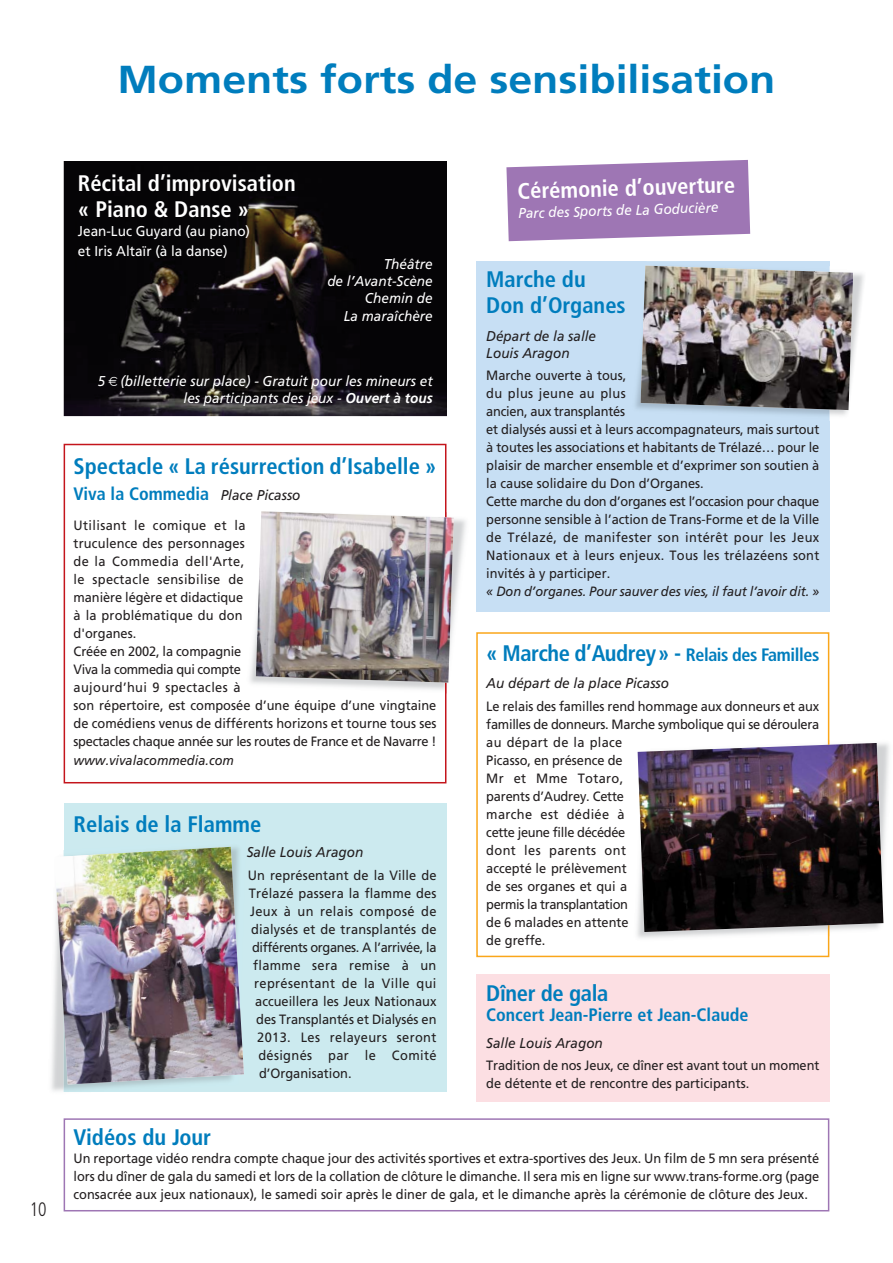
<style>
.page{position:relative;width:893px;height:1263px;background:#fff}
.page>*{position:absolute;margin:0;border:0;box-sizing:border-box;transform-origin:0 0}
.t1{font:700 39px "Frutiger";color:#007dbd;scale:1.1 1}
.t2{font:700 condensed 22.5px/25.5px "Frutiger";color:#007dbd}
.t3{font:700 condensed 22.5px/25.5px "Frutiger";color:#fff}
.t4{font:700 condensed 22.5px "Frutiger";letter-spacing:-.02em;color:#007dbd}
.t5{font:300 condensed 19.5px "Frutiger";color:#231f20;scale:.9 1}
.t6{font:700 condensed 18px "Frutiger";color:#007dbd}
.t7{font:italic 14.25px/17.1px "Frutiger";color:#fff;text-align:right;scale:.95 1}
.t8{font:italic 14.25px/17.1px "Frutiger";color:#231f20;scale:.95 1}
.t9{font:14.25px/19.5px "Frutiger";color:#fff;scale:.95 1}
.t10{font:13.5px/18px "Frutiger";color:#231f20;scale:.95 1}
.t11{font:13.5px "Frutiger";letter-spacing:.03em;color:#231f20;scale:.95 1}
.t12{font:italic 13.5px "Frutiger";letter-spacing:-.005em;color:#231f20;scale:.95 1}
.t13{font:13.5px "Frutiger";letter-spacing:-.025em;color:#231f20;scale:.95 1}
.s1{font-weight:700}
.s2{font-weight:400;font-style:italic;font-stretch:normal;font-size:14.25px;color:#231f20}
.s3{font-size:18px}
</style>
<div class="page">
<div style="left:476px;top:974px;width:353px;height:128px;background:#fcdfe3"></div>
<div style="left:64px;top:804px;width:382px;height:288px;background:#cceaef"></div>
<div style="left:64px;top:444px;width:382px;height:339px;border:2px solid #c4151c"></div>
<img style="left:445px;top:519px;width:21px;height:175px">
<img style="left:250px;top:506px;width:195px;height:188px">
<img style="left:256px;top:511px;width:197px;height:172px">
<img style="left:51px;top:965px;width:13px;height:127px">
<img style="left:55px;top:847px;width:189px;height:238px">
<div style="left:64px;top:1118px;width:765px;height:93px;border:2px solid #9e76b4"></div>
<svg style="left:506px;top:160px;width:244px;height:81px;background:#a783bb"></svg>
<img style="left:64px;top:162px;width:383px;height:254px">
<div style="left:476px;top:261px;width:353px;height:351px;background:#c7dff4"></div>
<div style="left:476px;top:632px;width:353px;height:325px;border:2px solid #faa61a"></div>
<img style="left:829px;top:273px;width:35px;height:149px">
<img style="left:635px;top:265px;width:194px;height:151px">
<img style="left:640px;top:266px;width:213px;height:144px">
<img style="left:829px;top:737px;width:61px;height:199px">
<img style="left:827px;top:740px;width:2px;height:196px">
<img style="left:637px;top:743px;width:246px;height:189px">
<svg style="left:109px;top:377px;width:8px;height:9px"></svg>
<h1 class="t1" style="left:117px;top:64px;width:599px">Moments forts de sensibilisation</h1>
<h3 class="t5" style="left:30px;top:1202px;width:20px">10</h3>
<h2 class="t3" style="left:78px;top:172px;width:219px">Récital d’improvisation « Piano &amp; Danse »</h2>
<p class="t9" style="left:78px;top:222px;width:183px">Jean-Luc Guyard (au piano) et Iris Altaïr (à la danse)</p>
<p class="t7" style="left:327px;top:257px;width:112px">Théâtre<br>de l’Avant-Scène<br>Chemin de<br>La maraîchère</p>
<p class="t7" style="left:98px;top:374px;width:354px">5 (billetterie sur place) - Gratuit pour les mineurs et les participants des jeux - <span class="s1">Ouvert à tous</span></p>
<h2 class="t2" style="left:74px;top:456px;width:364px">Spectacle « La résurrection d’Isabelle »</h2>
<h3 class="t6" style="left:74px;top:486px;width:228px">Viva la Commedia <span class="s2">Place Picasso</span></h3>
<p class="t10" style="left:74px;top:517px;width:383px">Utilisant le comique et la<br>truculence des personnages<br>de la Commedia dell'Arte,<br>le spectacle sensibilise de<br>manière légère et didactique<br>à la problématique du don<br>d'organes.<br>Créée en 2002, la compagnie<br>Viva la commedia qui compte<br>aujourd’hui 9 spectacles à<br>son répertoire, est composée d’une équipe d’une vingtaine de comédiens venus de différents horizons et tourne tous ses spectacles chaque année sur les routes de France et de Navarre !</p>
<p class="t12" style="left:74px;top:755px;width:170px">www.vivalacommedia.com</p>
<h2 class="t2" style="left:74px;top:813px;width:189px">Relais de la Flamme</h2>
<p class="t8" style="left:247px;top:845px;width:124px">Salle Louis Aragon</p>
<p class="t10" style="left:248px;top:867px;width:200px">Un représentant de la Ville de</p>
<p class="t10" style="left:249px;top:885px;width:199px">Trélazé passera la flamme des</p>
<p class="t11" style="left:250px;top:906px;width:198px">Jeux à un relais composé de</p>
<p class="t10" style="left:251px;top:921px;width:197px">dialysés et de transplantés de</p>
<p class="t13" style="left:252px;top:942px;width:195px">différents organes. A l’arrivée, la</p>
<p class="t11" style="left:253px;top:960px;width:194px">flamme sera remise à un</p>
<p class="t11" style="left:254px;top:978px;width:193px">représentant de la Ville qui</p>
<p class="t10" style="left:255px;top:993px;width:192px">accueillera les Jeux Nationaux</p>
<p class="t10" style="left:256px;top:1011px;width:191px">des Transplantés et Dialysés en</p>
<p class="t11" style="left:257px;top:1032px;width:190px">2013. Les relayeurs seront</p>
<p class="t11" style="left:258px;top:1050px;width:189px">désignés par le Comité</p>
<p class="t10" style="left:259px;top:1065px;width:99px">d’Organisation.</p>
<h2 class="t3" style="left:517px;top:181px;width:219px;rotate:-2deg">Cérémonie d’ouverture</h2>
<p class="t7" style="left:518px;top:206px;width:212px;rotate:-2deg">Parc des Sports de La Goducière</p>
<h2 class="t2" style="left:486px;top:268px;width:141px">Marche du<br>Don d’Organes</h2>
<p class="t8" style="left:486px;top:329px;width:117px">Départ de la salle<br>Louis Aragon</p>
<p class="t10" style="left:486px;top:368px;width:352px">Marche ouverte à tous,<br>du plus jeune au plus<br>ancien, aux transplantés<br>et dialysés aussi et à leurs accompagnateurs, mais surtout à toutes les associations et habitants de Trélazé… pour le plaisir de marcher ensemble et d’exprimer son soutien à la cause solidaire du Don d’Organes.<br>Cette marche du don d’organes est l’occasion pour chaque personne sensible à l’action de Trans-Forme et de la Ville de Trélazé, de manifester son intérêt pour les Jeux Nationaux et à leurs enjeux. Tous les trélazéens sont invités à y participer.</p>
<p class="t12" style="left:486px;top:586px;width:352px">« Don d’organes. Pour sauver des vies, il faut l’avoir dit. »</p>
<h2 class="t4" style="left:486px;top:644px;width:334px">« Marche d’Audrey» - <span class="s3">Relais des Familles</span></h2>
<p class="t8" style="left:486px;top:676px;width:194px">Au départ de la place Picasso</p>
<p class="t10" style="left:486px;top:698px;width:352px">Le relais des familles rend hommage aux donneurs et aux familles de donneurs. Marche symbolique qui se déroulera au départ de la place<br>Picasso, en présence de<br>Mr et Mme Totaro,<br>parents d’Audrey. Cette<br>marche est dédiée à<br>cette jeune fille décédée<br>dont les parents ont<br>accepté le prélèvement<br>de ses organes et qui a<br>permis la transplantation<br>de 6 malades en attente<br>de greffe.</p>
<h2 class="t2" style="left:486px;top:982px;width:124px">Dîner de gala</h2>
<h3 class="t6" style="left:486px;top:1007px;width:263px">Concert Jean-Pierre et Jean-Claude</h3>
<p class="t8" style="left:486px;top:1036px;width:124px">Salle Louis Aragon</p>
<p class="t10" style="left:486px;top:1058px;width:352px">Tradition de nos Jeux, ce dîner est avant tout un moment de détente et de rencontre des participants.</p>
<h2 class="t2" style="left:74px;top:1126px;width:139px">Vidéos du Jour</h2>
<p class="t10" style="left:74px;top:1151px;width:786px;text-align:justify">Un reportage vidéo rendra compte chaque jour des activités sportives et extra-sportives des Jeux. Un film de 5 mn sera présenté lors du dîner de gala du samedi et lors de la collation de clôture le dimanche. Il sera mis en ligne sur www.trans-forme.org (page consacrée aux jeux nationaux), le samedi soir après le diner de gala, et le dimanche après la cérémonie de clôture des Jeux.</p>
</div>
